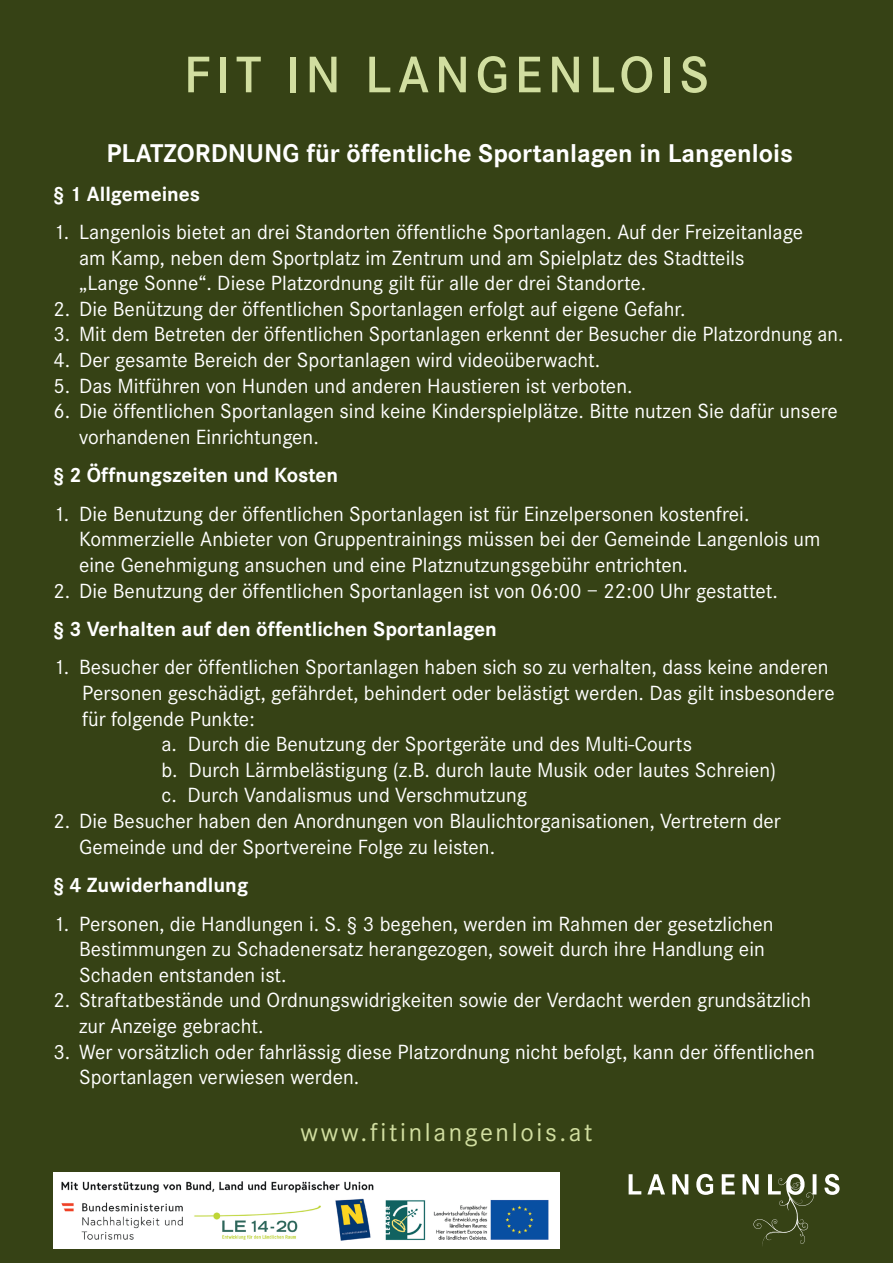
<style>
.page{position:relative;width:893px;height:1263px;background:#364215}
.page>*{position:absolute;margin:0;border:0;box-sizing:border-box;transform-origin:0 0}
.t1{font:600 53.4px "Corporate S";letter-spacing:.1em;color:#d1dea0}
.t2{font:700 26.7px "Corporate S";color:#fff}
.t3{font:26.7px "Corporate S";letter-spacing:.1em;color:#d1dea0}
.t4{font:21.3px/25.7px "Corporate S";color:#fff}
.t5{font:700 21.3px "Corporate S";color:#fff}
</style>
<div class="page">
<img style="left:53px;top:1173px;width:506px;height:76px">
<svg style="left:629px;top:1173px;width:211px;height:73px"></svg>
<h1 class="t1" style="left:184px;top:44px;width:527px">FIT IN LANGENLOIS</h1>
<p class="t2" style="left:106px;top:138px;width:688px">PLATZORDNUNG für öffentliche Sportanlagen in Langenlois</p>
<p class="t5" style="left:53px;top:181px;width:148px">§ 1 Allgemeines</p>
<p class="t4" style="left:79px;top:219px;width:725px;text-indent:-26px">1. Langenlois bietet an drei Standorten öffentliche Sportanlagen. Auf der Freizeitanlage am Kamp, neben dem Sportplatz im Zentrum und am Spielplatz des Stadtteils „Lange Sonne“. Diese Platzordnung gilt für alle der drei Standorte.</p>
<p class="t4" style="left:53px;top:296px;width:634px">2. Die Benützung der öffentlichen Sportanlagen erfolgt auf eigene Gefahr.</p>
<p class="t4" style="left:53px;top:322px;width:791px">3. Mit dem Betreten der öffentlichen Sportanlagen erkennt der Besucher die Platzordnung an.</p>
<p class="t4" style="left:53px;top:347px;width:548px">4. Der gesamte Bereich der Sportanlagen wird videoüberwacht.</p>
<p class="t4" style="left:53px;top:373px;width:581px">5. Das Mitführen von Hunden und anderen Haustieren ist verboten.</p>
<p class="t4" style="left:79px;top:399px;width:760px;text-indent:-26px">6. Die öffentlichen Sportanlagen sind keine Kinderspielplätze. Bitte nutzen Sie dafür unsere vorhandenen Einrichtungen.</p>
<p class="t5" style="left:53px;top:463px;width:286px">§ 2 Öffnungszeiten und Kosten</p>
<p class="t4" style="left:79px;top:501px;width:743px;text-indent:-26px">1. Die Benutzung der öffentlichen Sportanlagen ist für Einzelpersonen kostenfrei.<br>Kommerzielle Anbieter von Gruppentrainings müssen bei der Gemeinde Langenlois um eine Genehmigung ansuchen und eine Platznutzungsgebühr entrichten.</p>
<p class="t4" style="left:53px;top:578px;width:726px">2. Die Benutzung der öffentlichen Sportanlagen ist von 06:00 – 22:00 Uhr gestattet.</p>
<p class="t5" style="left:53px;top:617px;width:445px">§ 3 Verhalten auf den öffentlichen Sportanlagen</p>
<p class="t4" style="left:53px;top:655px;width:777px">1. Besucher der öffentlichen Sportanlagen haben sich so zu verhalten, dass keine anderen</p>
<p class="t4" style="left:82px;top:680px;width:754px">Personen geschädigt, gefährdet, behindert oder belästigt werden. Das gilt insbesondere</p>
<p class="t4" style="left:82px;top:706px;width:174px">für folgende Punkte:</p>
<p class="t4" style="left:161px;top:732px;width:532px">a. Durch die Benutzung der Sportgeräte und des Multi-Courts</p>
<p class="t4" style="left:161px;top:757px;width:616px">b. Durch Lärmbelästigung (z.B. durch laute Musik oder lautes Schreien)</p>
<p class="t4" style="left:161px;top:783px;width:367px">c. Durch Vandalismus und Verschmutzung</p>
<p class="t4" style="left:79px;top:808px;width:703px;text-indent:-26px">2. Die Besucher haben den Anordnungen von Blaulichtorganisationen, Vertretern der<br>Gemeinde und der Sportvereine Folge zu leisten.</p>
<p class="t5" style="left:53px;top:873px;width:196px">§ 4 Zuwiderhandlung</p>
<p class="t4" style="left:79px;top:911px;width:696px;text-indent:-26px">1. Personen, die Handlungen i. S. § 3 begehen, werden im Rahmen der gesetzlichen<br>Bestimmungen zu Schadenersatz herangezogen, soweit durch ihre Handlung ein<br>Schaden entstanden ist.</p>
<p class="t4" style="left:79px;top:988px;width:734px;text-indent:-26px">2. Straftatbestände und Ordnungswidrigkeiten sowie der Verdacht werden grundsätzlich zur Anzeige gebracht.</p>
<p class="t4" style="left:79px;top:1039px;width:737px;text-indent:-26px">3. Wer vorsätzlich oder fahrlässig diese Platzordnung nicht befolgt, kann der öffentlichen<br>Sportanlagen verwiesen werden.</p>
<p class="t3" style="left:300px;top:1117px;width:294px">www.fitinlangenlois.at</p>
</div>
